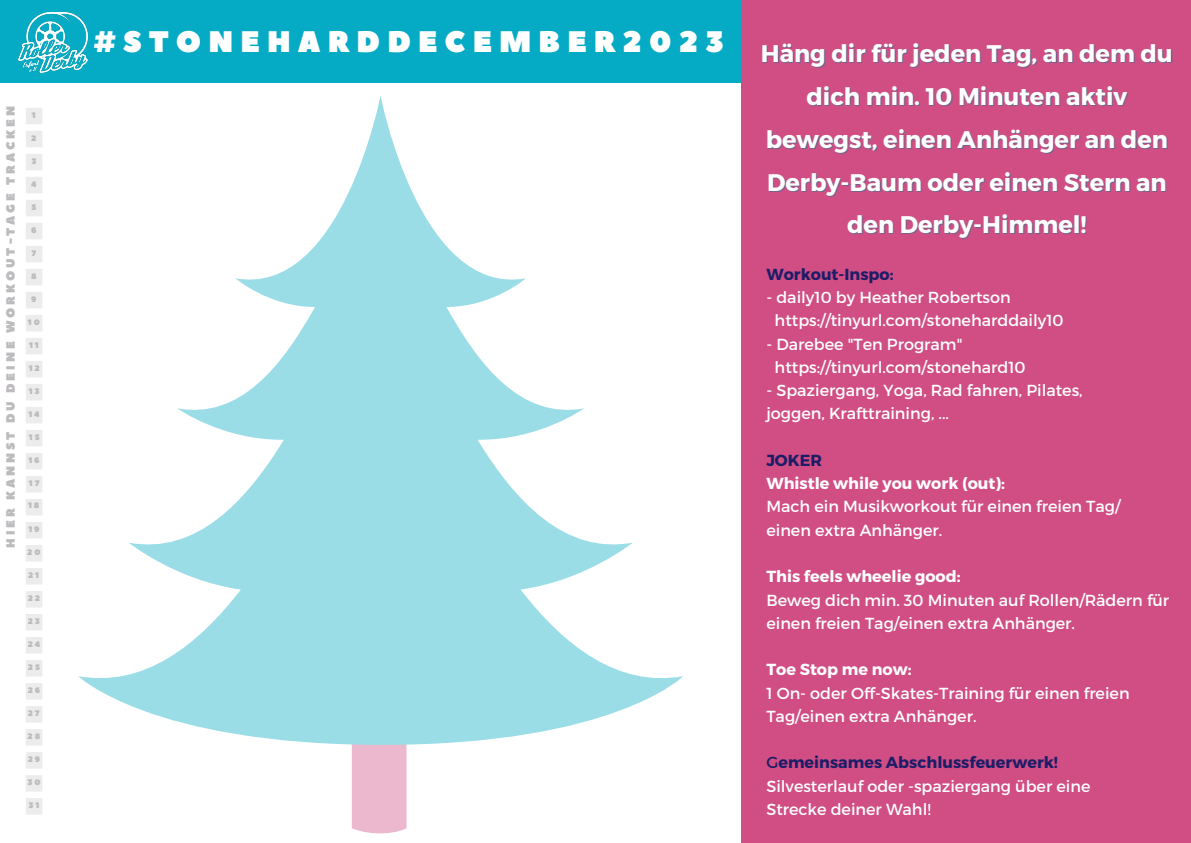
<style>
.page{position:relative;width:1191px;height:843px;background:#fff}
.page>*{position:absolute;margin:0;border:0;box-sizing:border-box;transform-origin:0 0}
.t1{font:29.6px "Peace Sans";letter-spacing:.24em;color:#fff}
.t2{font:700 24px/42.8px "Montserrat";color:#fff;text-align:center}
.t3{font:16px/23.2px "Montserrat";color:#fff}
.t4{font:700 16px "Montserrat";color:#fff}
.t5{font:700 16px "Montserrat";color:#1d1d67}
.t6{font:12px "Peace Sans";letter-spacing:.24em;color:#bdbbbe}
.t7{font:8px "Peace Sans";letter-spacing:.24em;color:#bdbbbe}
.s1{font-weight:400}
</style>
<div class="page">
<div style="left:352px;top:744px;width:54px;height:89px;background:#ecb8cd"></div>
<svg style="left:78px;top:96px;width:605px;height:648px"></svg>
<div style="left:0;top:0;width:1190px;height:82px;background:#05abc4"></div>
<div style="left:741px;top:0;width:449px;height:842px;background:#d04e84"></div>
<img style="left:19px;top:13px;width:68px;height:59px">
<div style="left:26px;top:108px;width:16px;height:16px;background:#ececec"></div>
<div style="left:26px;top:131px;width:16px;height:16px;background:#ececec"></div>
<div style="left:26px;top:154px;width:16px;height:16px;background:#ececec"></div>
<div style="left:26px;top:177px;width:16px;height:16px;background:#ececec"></div>
<div style="left:26px;top:200px;width:16px;height:16px;background:#ececec"></div>
<div style="left:26px;top:223px;width:16px;height:16px;background:#ececec"></div>
<div style="left:26px;top:246px;width:16px;height:16px;background:#ececec"></div>
<div style="left:26px;top:269px;width:16px;height:16px;background:#ececec"></div>
<div style="left:26px;top:292px;width:16px;height:16px;background:#ececec"></div>
<div style="left:26px;top:315px;width:16px;height:16px;background:#ececec"></div>
<div style="left:26px;top:338px;width:16px;height:16px;background:#ececec"></div>
<div style="left:26px;top:361px;width:16px;height:16px;background:#ececec"></div>
<div style="left:26px;top:384px;width:16px;height:16px;background:#ececec"></div>
<div style="left:26px;top:407px;width:16px;height:16px;background:#ececec"></div>
<div style="left:26px;top:430px;width:16px;height:16px;background:#ececec"></div>
<div style="left:26px;top:453px;width:16px;height:16px;background:#ececec"></div>
<div style="left:26px;top:476px;width:16px;height:16px;background:#ececec"></div>
<div style="left:26px;top:499px;width:16px;height:16px;background:#ececec"></div>
<div style="left:26px;top:522px;width:16px;height:16px;background:#ececec"></div>
<div style="left:26px;top:545px;width:16px;height:16px;background:#ececec"></div>
<div style="left:26px;top:568px;width:16px;height:16px;background:#ececec"></div>
<div style="left:26px;top:590px;width:16px;height:17px;background:#ececec"></div>
<div style="left:26px;top:613px;width:16px;height:17px;background:#ececec"></div>
<div style="left:26px;top:636px;width:16px;height:17px;background:#ececec"></div>
<div style="left:26px;top:659px;width:16px;height:17px;background:#ececec"></div>
<div style="left:26px;top:682px;width:16px;height:17px;background:#ececec"></div>
<div style="left:26px;top:705px;width:16px;height:17px;background:#ececec"></div>
<div style="left:26px;top:728px;width:16px;height:17px;background:#ececec"></div>
<div style="left:26px;top:751px;width:16px;height:17px;background:#ececec"></div>
<div style="left:26px;top:774px;width:16px;height:17px;background:#ececec"></div>
<div style="left:26px;top:797px;width:16px;height:17px;background:#ececec"></div>
<p class="t6" style="left:3px;top:547px;width:443px;rotate:-90deg">HIER KANNST DU DEINE WORKOUT-TAGE TRACKEN</p>
<p class="t7" style="left:32px;top:110px;width:5px">1</p>
<p class="t7" style="left:31px;top:133px;width:7px">2</p>
<p class="t7" style="left:31px;top:156px;width:7px">3</p>
<p class="t7" style="left:31px;top:179px;width:7px">4</p>
<p class="t7" style="left:31px;top:202px;width:6px">5</p>
<p class="t7" style="left:31px;top:225px;width:7px">6</p>
<p class="t7" style="left:32px;top:248px;width:6px">7</p>
<p class="t7" style="left:31px;top:271px;width:7px">8</p>
<p class="t7" style="left:31px;top:294px;width:7px">9</p>
<p class="t7" style="left:28px;top:317px;width:13px">10</p>
<p class="t7" style="left:29px;top:340px;width:11px">11</p>
<p class="t7" style="left:29px;top:363px;width:13px">12</p>
<p class="t7" style="left:29px;top:386px;width:12px">13</p>
<p class="t7" style="left:28px;top:409px;width:13px">14</p>
<p class="t7" style="left:29px;top:432px;width:12px">15</p>
<p class="t7" style="left:28px;top:455px;width:13px">16</p>
<p class="t7" style="left:29px;top:478px;width:12px">17</p>
<p class="t7" style="left:28px;top:500px;width:13px">18</p>
<p class="t7" style="left:28px;top:524px;width:13px">19</p>
<p class="t7" style="left:27px;top:547px;width:15px">20</p>
<p class="t7" style="left:28px;top:570px;width:13px">21</p>
<p class="t7" style="left:28px;top:593px;width:14px">22</p>
<p class="t7" style="left:28px;top:616px;width:14px">23</p>
<p class="t7" style="left:28px;top:639px;width:14px">24</p>
<p class="t7" style="left:28px;top:662px;width:14px">25</p>
<p class="t7" style="left:28px;top:685px;width:14px">26</p>
<p class="t7" style="left:28px;top:707px;width:13px">27</p>
<p class="t7" style="left:28px;top:730px;width:14px">28</p>
<p class="t7" style="left:28px;top:753px;width:14px">29</p>
<p class="t7" style="left:27px;top:776px;width:15px">30</p>
<p class="t7" style="left:28px;top:799px;width:12px">31</p>
<p class="t1" style="left:94px;top:22px;width:632px">#STONEHARDDECEMBER2023</p>
<p class="t2" style="left:760px;top:31px;width:413px">Häng dir für jeden Tag, an dem du dich min. 10 Minuten aktiv bewegst, einen Anhänger an den<br>Derby-Baum oder einen Stern an den Derby-Himmel!</p>
<p class="t5" style="left:766px;top:263px;width:129px">Workout-Inspo:</p>
<p class="t3" style="left:766px;top:285px;width:246px">- daily10 by Heather Robertson</p>
<p class="t3" style="left:774px;top:308px;width:290px">https://tinyurl.com/stoneharddaily10</p>
<p class="t3" style="left:766px;top:331px;width:197px">- Darebee "Ten Program"</p>
<p class="t3" style="left:774px;top:354px;width:252px">https://tinyurl.com/stonehard10</p>
<p class="t3" style="left:766px;top:378px;width:318px">- Spaziergang, Yoga, Rad fahren, Pilates,</p>
<p class="t3" style="left:766px;top:401px;width:184px">joggen, Krafttraining, ...</p>
<p class="t5" style="left:766px;top:449px;width:57px">JOKER</p>
<p class="t4" style="left:766px;top:473px;width:240px">Whistle while you work (out):</p>
<p class="t3" style="left:766px;top:494px;width:355px">Mach ein Musikworkout für einen freien Tag/</p>
<p class="t3" style="left:766px;top:517px;width:177px">einen extra Anhänger.</p>
<p class="t4" style="left:766px;top:566px;width:196px">This feels wheelie good:</p>
<p class="t3" style="left:766px;top:587px;width:404px">Beweg dich min. 30 Minuten auf Rollen/Rädern für einen freien Tag/einen extra Anhänger.</p>
<p class="t4" style="left:766px;top:659px;width:147px">Toe Stop me now:</p>
<p class="t3" style="left:766px;top:680px;width:365px">1 On- oder Off-Skates-Training für einen freien<br>Tag/einen extra Anhänger.</p>
<p class="t5" style="left:766px;top:752px;width:293px"><span class="s1">G</span>emeinsames Abschlussfeuerwerk!</p>
<p class="t3" style="left:766px;top:773px;width:325px">Silvesterlauf oder -spaziergang über eine</p>
<p class="t3" style="left:766px;top:796px;width:166px">Strecke deiner Wahl!</p>
</div>
